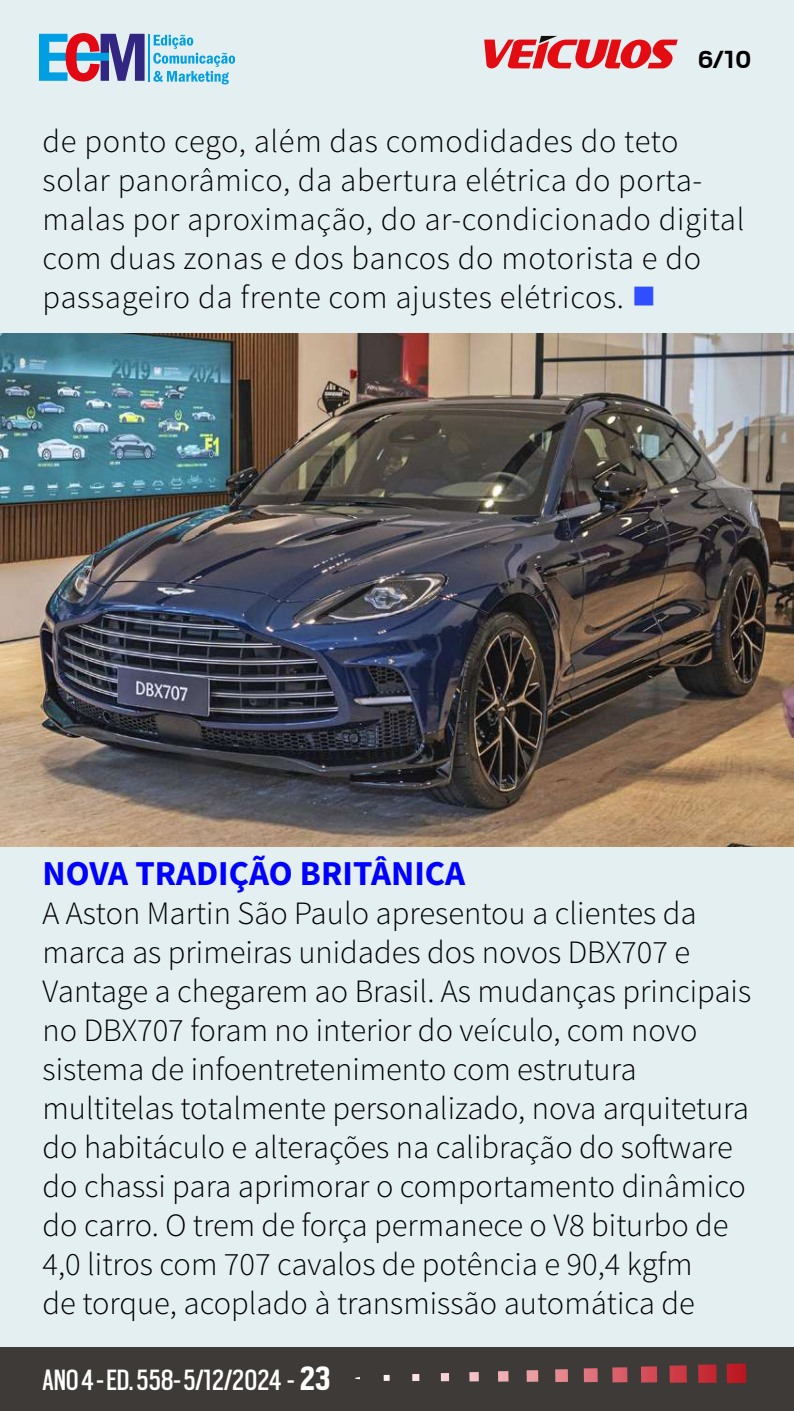
<style>
.page{position:relative;width:794px;height:1411px;background:#fff}
.page>*{position:absolute;margin:0;border:0;box-sizing:border-box;transform-origin:0 0}
.t1{font:700 35px "Source Sans Pro";color:#00f}
.t2{font:300 32.5px/39px "Source Sans Pro";color:#000}
.t3{font:300 32.5px/39px "Source Sans Pro";letter-spacing:.02em;color:#000}
.t4{font:32.5px "Scout Cond";color:#fff}
.t5{font:700 27.5px "Scout";color:#000}
.s1{color:#304eff}
.s2{font-weight:700;font-size:37.5px}
</style>
<div class="page">
<div style="left:0;top:0;width:794px;height:1347px;background:#e4eff2"></div>
<div style="left:0;top:1347px;width:794px;height:63px;background:#3e3a37"></div>
<img style="left:726px;top:1363px;width:20px;height:19px">
<img style="left:698px;top:1364px;width:18px;height:18px">
<img style="left:669px;top:1365px;width:18px;height:17px">
<img style="left:641px;top:1366px;width:16px;height:16px">
<img style="left:612px;top:1367px;width:15px;height:15px">
<img style="left:584px;top:1368px;width:14px;height:13px">
<svg style="left:555px;top:1369px;width:13px;height:12px"></svg>
<svg style="left:526px;top:1370px;width:12px;height:11px"></svg>
<svg style="left:498px;top:1371px;width:10px;height:10px"></svg>
<svg style="left:469px;top:1372px;width:10px;height:9px"></svg>
<svg style="left:441px;top:1373px;width:8px;height:8px"></svg>
<svg style="left:412px;top:1374px;width:7px;height:6px"></svg>
<svg style="left:384px;top:1374px;width:6px;height:6px"></svg>
<hr style="left:149px;top:34px;width:1px;height:47px;background:#009fe3">
<svg style="left:153px;top:35px;width:82px;height:49px"></svg>
<svg style="left:39px;top:33px;width:106px;height:48px"></svg>
<svg style="left:484px;top:36px;width:193px;height:32px"></svg>
<img style="left:0;top:333px;width:794px;height:513px">
<p class="t5" style="left:698px;top:47px;width:55px">6/10</p>
<p class="t3" style="left:43px;top:122px;width:703px">de ponto cego, além das comodidades do teto solar panorâmico, da abertura elétrica do porta&shy;malas por aproximação, do ar-condicionado digital com duas zonas e dos bancos do motorista e do passageiro da frente com ajustes elétricos. <span class="s1">■</span></p>
<p class="t1" style="left:43px;top:850px;width:424px">NOVA TRADIÇÃO BRITÂNICA</p>
<p class="t2" style="left:43px;top:893px;width:710px">A Aston Martin São Paulo apresentou a clientes da marca as primeiras unidades dos novos DBX707 e Vantage a chegarem ao Brasil. As mudanças principais no DBX707 foram no interior do veículo, com novo sistema de infoentretenimento com estrutura multitelas totalmente personalizado, nova arquitetura do habitáculo e alterações na calibração do software do chassi para aprimorar o comportamento dinâmico do carro. O trem de força permanece o V8 biturbo de 4,0 litros com 707 cavalos de potência e 90,4 kgfm<br>de torque, acoplado à transmissão automática de</p>
<p class="t4" style="left:43px;top:1358px;width:289px">ANO 4 - ED. 558- 5/12/2024 - <span class="s2">23</span></p>
</div>
